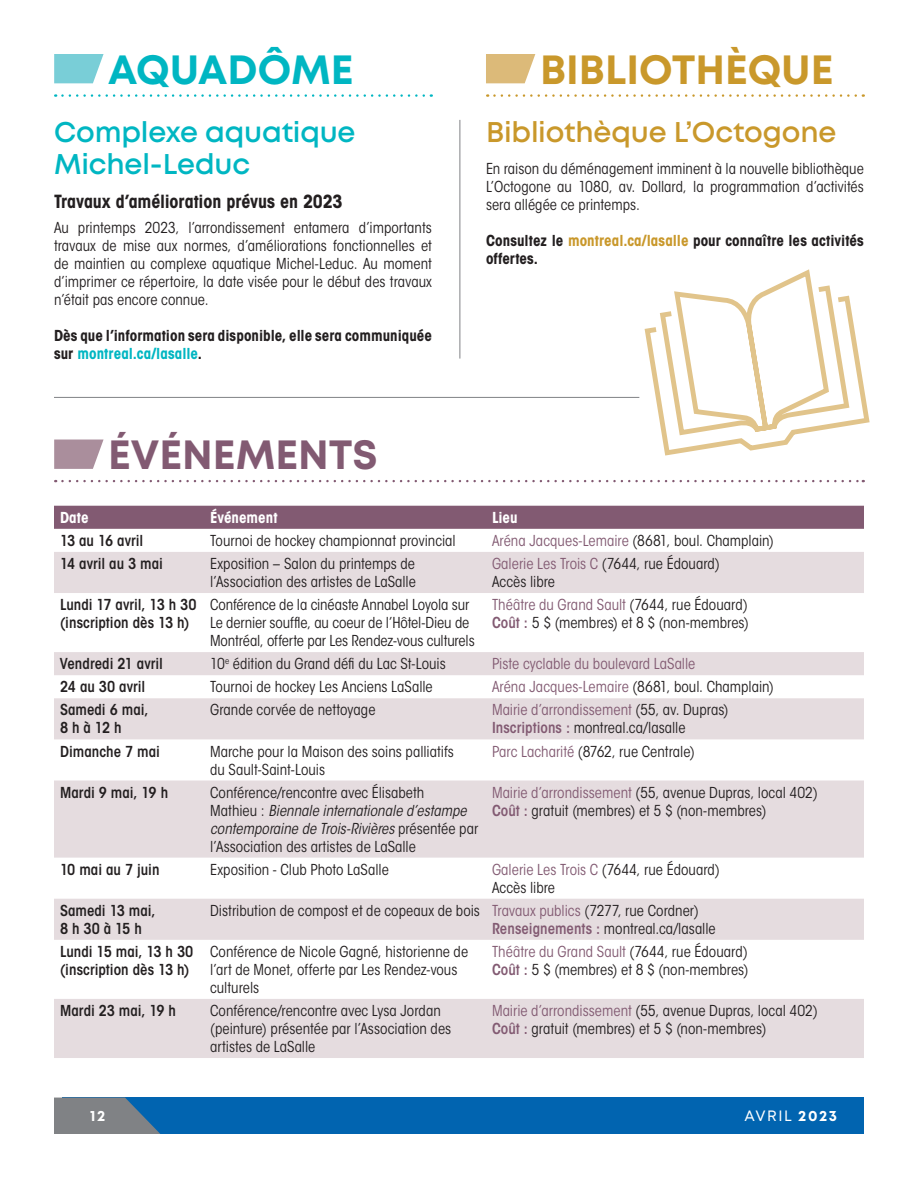
<style>
.page{position:relative;width:918px;height:1188px;background:#fff}
.page>*{position:absolute;margin:0;border:0;box-sizing:border-box;transform-origin:0 0}
.t1{font:700 40.8px "Mont";color:#c9982b}
.t2{font:700 40.8px "Mont";color:#825a72}
.t3{font:700 40.8px "Mont";color:#00b6c2}
.t4{font:600 28.5px/31.5px "Mont";letter-spacing:-.005em;color:#00b6c2}
.t5{font:600 28.5px "Mont";letter-spacing:-.005em;color:#c9982b}
.t6{font:700 condensed 18px "ITC Avant Garde Std";letter-spacing:-.005em;color:#231f20}
.t7{font:condensed 15px/18px "ITC Avant Garde Std";color:#231f20}
.t8{font:600 condensed 15px/18px "ITC Avant Garde Std";color:#231f20}
.t9{font:700 condensed 15px/18px "ITC Avant Garde Std";letter-spacing:.005em;color:#231f20}
.t10{font:condensed 15px "ITC Avant Garde Std";color:#825a72}
.t11{font:700 condensed 15px "ITC Avant Garde Std";color:#fff}
.t12{font:15px "Mont";letter-spacing:.1em;color:#fff}
.t13{font:700 15px "Mont";color:#fff}
.s1{color:#00b6c2}
.s2{color:#c9982b}
.s3{color:#825a72}
.s4{font-weight:600;color:#825a72}
.s5{font-style:italic}
.s6{font-weight:700}
</style>
<div class="page">
<svg style="left:486px;top:54px;width:49px;height:29px"></svg>
<svg style="left:54px;top:54px;width:50px;height:29px"></svg>
<svg style="left:54px;top:440px;width:50px;height:29px"></svg>
<svg style="left:62px;top:94px;width:370px;height:3px"></svg>
<svg style="left:62px;top:480px;width:802px;height:2px"></svg>
<svg style="left:494px;top:94px;width:370px;height:3px"></svg>
<svg style="left:644px;top:269px;width:226px;height:187px"></svg>
<hr style="left:460px;top:120px;width:1px;height:239px;background:#808285">
<div style="left:54px;top:506px;width:810px;height:23px;background:#825a72"></div>
<svg style="left:54px;top:552px;width:810px;height:506px;fill:#e5dcdf"></svg>
<hr style="left:54px;top:397px;width:585px;height:1px;background:#808285">
<div style="left:63px;top:1098px;width:801px;height:36px;background:#0164b0"></div>
<svg style="left:54px;top:1098px;width:106px;height:36px"></svg>
<h1 class="t3" style="left:108px;top:43px;width:247px">AQUADÔME</h1>
<h2 class="t4" style="left:54px;top:117px;width:303px">Complexe aquatique<br>Michel-Leduc</h2>
<p class="t6" style="left:54px;top:190px;width:290px">Travaux d’amélioration prévus en 2023</p>
<p class="t7" style="left:54px;top:219px;width:380px;text-align:justify">Au printemps 2023, l’arrondissement entamera d’importants travaux de mise aux normes, d’améliorations fonctionnelles et de maintien au complexe aquatique Michel-Leduc. Au moment d’imprimer ce répertoire, la date visée pour le début des travaux n’était pas encore connue.</p>
<p class="t9" style="left:54px;top:326px;width:379px">Dès que l’information sera disponible, elle sera communiquée sur <span class="s1">montreal.ca/lasalle</span>.</p>
<h1 class="t2" style="left:108px;top:428px;width:271px">ÉVÉNEMENTS</h1>
<h1 class="t1" style="left:540px;top:43px;width:295px">BIBLIOTHÈQUE</h1>
<h2 class="t5" style="left:486px;top:114px;width:352px">Bibliothèque L’Octogone</h2>
<p class="t7" style="left:486px;top:159px;width:379px;text-align:justify">En raison du déménagement imminent à la nouvelle bibliothèque L’Octogone au 1080, av. Dollard, la programmation d’activités sera allégée ce printemps.</p>
<p class="t9" style="left:486px;top:231px;width:379px">Consultez le <span class="s2">montreal.ca/lasalle</span> pour connaître les activités offertes.</p>
<p class="t11" style="left:60px;top:508px;width:30px">Date</p>
<p class="t11" style="left:210px;top:508px;width:69px">Événement</p>
<p class="t11" style="left:492px;top:508px;width:27px">Lieu</p>
<p class="t8" style="left:60px;top:531px;width:85px">13 au 16 avril</p>
<p class="t7" style="left:210px;top:532px;width:247px">Tournoi de hockey championnat provincial</p>
<p class="t7" style="left:492px;top:532px;width:283px"><span class="s3">Aréna Jacques-Lemaire</span> (8681, boul. Champlain)</p>
<p class="t8" style="left:60px;top:554px;width:105px">14 avril au 3 mai</p>
<p class="t7" style="left:210px;top:555px;width:207px">Exposition – Salon du printemps de l’Association des artistes de LaSalle</p>
<p class="t7" style="left:492px;top:555px;width:229px"><span class="s3">Galerie Les Trois C</span> (7644, rue Édouard)<br>Accès libre</p>
<p class="t8" style="left:60px;top:596px;width:138px">Lundi 17 avril, 13 h 30 (inscription dès 13 h)</p>
<p class="t7" style="left:210px;top:596px;width:266px">Conférence de la cinéaste Annabel Loyola sur<br>Le dernier souffle, au coeur de l’Hôtel-Dieu de<br>Montréal, offerte par Les Rendez-vous culturels</p>
<p class="t7" style="left:492px;top:596px;width:258px"><span class="s3">Théâtre du Grand Sault</span> (7644, rue Édouard)<br><span class="s4">Coût :</span> 5 $ (membres) et 8 $ (non-membres)</p>
<p class="t8" style="left:60px;top:655px;width:105px">Vendredi 21 avril</p>
<p class="t7" style="left:210px;top:655px;width:237px">10<sup>e</sup> édition du Grand défi du Lac St-Louis</p>
<p class="t10" style="left:492px;top:655px;width:205px">Piste cyclable du boulevard LaSalle</p>
<p class="t8" style="left:60px;top:678px;width:87px">24 au 30 avril</p>
<p class="t7" style="left:210px;top:678px;width:224px">Tournoi de hockey Les Anciens LaSalle</p>
<p class="t7" style="left:492px;top:678px;width:283px"><span class="s3">Aréna Jacques-Lemaire</span> (8681, boul. Champlain)</p>
<p class="t8" style="left:60px;top:701px;width:90px">Samedi 6 mai,<br>8 h à 12 h</p>
<p class="t7" style="left:210px;top:701px;width:167px">Grande corvée de nettoyage</p>
<p class="t7" style="left:492px;top:701px;width:238px"><span class="s3">Mairie d’arrondissement</span> (55, av. Dupras)<br><span class="s4">Inscriptions :</span> montreal.ca/lasalle</p>
<p class="t8" style="left:60px;top:742px;width:101px">Dimanche 7 mai</p>
<p class="t7" style="left:210px;top:742px;width:245px">Marche pour la Maison des soins palliatifs du Sault-Saint-Louis</p>
<p class="t7" style="left:492px;top:742px;width:204px"><span class="s3">Parc Lacharité</span> (8762, rue Centrale)</p>
<p class="t8" style="left:60px;top:783px;width:110px">Mardi 9 mai, 19 h</p>
<p class="t7" style="left:210px;top:783px;width:270px">Conférence/rencontre avec Élisabeth<br>Mathieu : <span class="s5">Biennale internationale d’estampe contemporaine de Trois-Rivières</span> présentée par l’Association des artistes de LaSalle</p>
<p class="t7" style="left:492px;top:783px;width:327px"><span class="s3">Mairie d’arrondissement</span> (55, avenue Dupras, local 402)<br><span class="s4">Coût :</span> gratuit (membres) et 5 $ (non-membres)</p>
<p class="t8" style="left:60px;top:860px;width:101px">10 mai au 7 juin</p>
<p class="t7" style="left:210px;top:860px;width:180px">Exposition - Club Photo LaSalle</p>
<p class="t7" style="left:492px;top:860px;width:229px"><span class="s3">Galerie Les Trois C</span> (7644, rue Édouard)<br>Accès libre</p>
<p class="t8" style="left:60px;top:901px;width:97px">Samedi 13 mai,<br>8 h 30 à 15 h</p>
<p class="t7" style="left:492px;top:901px;width:225px;text-indent:-282px">Distribution de compost et de copeaux de bois <span class="s3">Travaux publics</span> (7277, rue Cordner)<br><span class="s4">Renseignements :</span> montreal.ca/lasalle</p>
<p class="t8" style="left:60px;top:942px;width:135px">Lundi 15 mai, 13 h 30 (inscription dès 13 h)</p>
<p class="t7" style="left:210px;top:943px;width:260px">Conférence de Nicole Gagné, historienne de l’art de Monet, offerte par Les Rendez-vous culturels</p>
<p class="t7" style="left:492px;top:943px;width:258px"><span class="s3">Théâtre du Grand Sault</span> (7644, rue Édouard)<br><span class="s4">Coût :</span> 5 $ (membres) et 8 $ (non-membres)</p>
<p class="t8" style="left:60px;top:1001px;width:118px">Mardi 23 mai, 19 h</p>
<p class="t7" style="left:210px;top:1002px;width:243px">Conférence/rencontre avec Lysa Jordan (peinture) présentée par l’Association des artistes de LaSalle</p>
<p class="t7" style="left:492px;top:1002px;width:327px"><span class="s3">Mairie d’arrondissement</span> (55, avenue Dupras, local 402)<br><span class="s4">Coût :</span> gratuit (membres) et 5 $ (non-membres)</p>
<p class="t13" style="left:90px;top:1106px;width:17px">12</p>
<p class="t12" style="left:744px;top:1106px;width:94px">AVRIL <span class="s6">2023</span></p>
</div>
